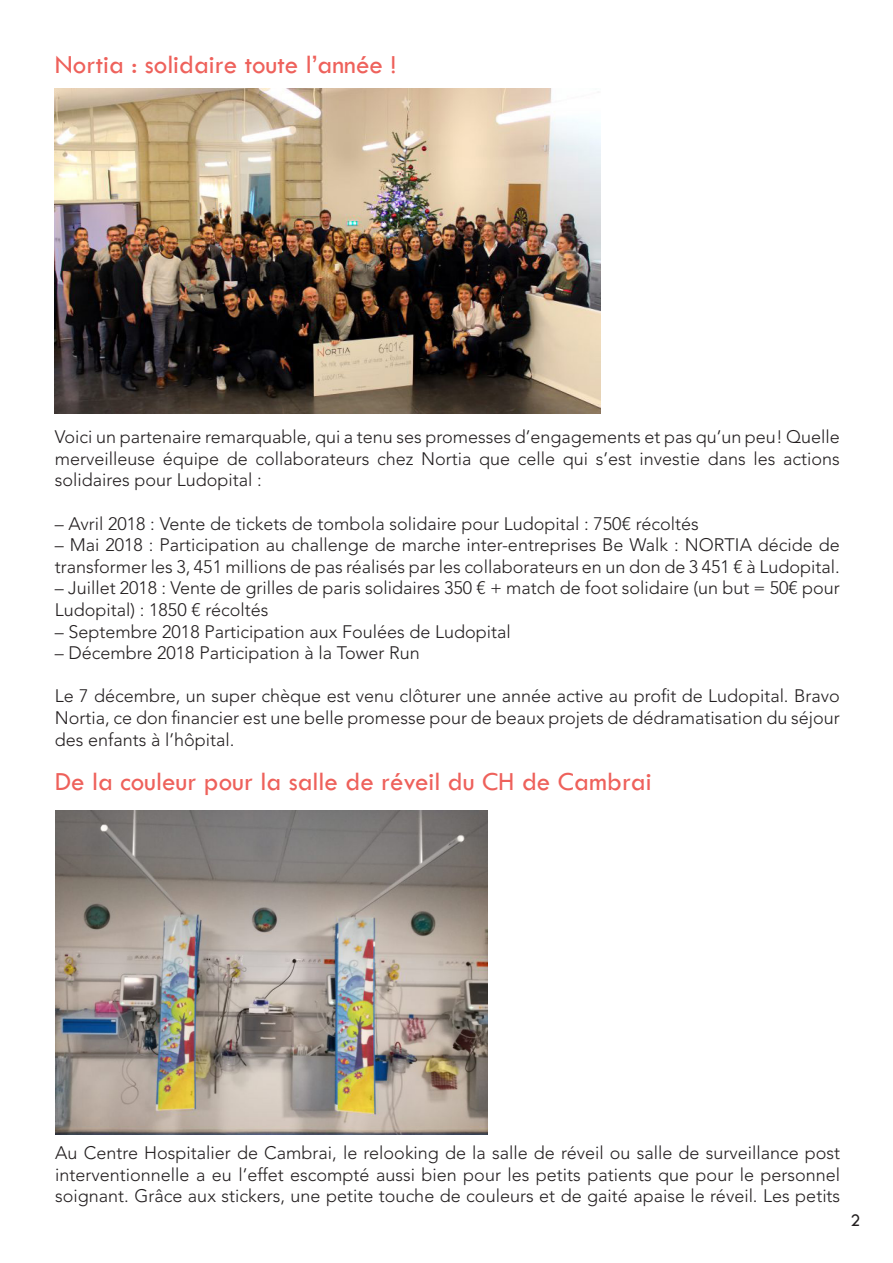
<style>
.page{position:relative;width:893px;height:1263px;background:#fff}
.page>*{position:absolute;margin:0;border:0;box-sizing:border-box;transform-origin:0 0}
.t1{font:27px "Tw Cen";color:#ee615b}
.t2{font:300 18px/21.6px "Avenir LT Std";color:#231f20;text-align:justify}
.t3{font:18px "Tw Cen";color:#231f20}
</style>
<div class="page">
<img style="left:55px;top:810px;width:433px;height:324px">
<img style="left:54px;top:89px;width:546px;height:324px">
<h1 class="t1" style="left:55px;top:48px;width:343px">Nortia : solidaire toute l’année !</h1>
<p class="t2" style="left:55px;top:426px;width:787px">Voici un partenaire remarquable, qui a tenu ses promesses d’engagements et pas qu’un peu! Quelle merveilleuse équipe de collaborateurs chez Nortia que celle qui s’est investie dans les actions solidaires pour Ludopital :</p>
<p class="t2" style="left:55px;top:513px;width:645px">– Avril 2018 : Vente de tickets de tombola solidaire pour Ludopital : 750€ récoltés</p>
<p class="t2" style="left:55px;top:534px;width:786px">– Mai 2018 : Participation au challenge de marche inter-entreprises Be Walk : NORTIA décide de transformer les 3, 451 millions de pas réalisés par les collaborateurs en un don de 3 451 € à Ludopital.</p>
<p class="t2" style="left:55px;top:577px;width:786px">– Juillet 2018 : Vente de grilles de paris solidaires 350 € + match de foot solidaire (un but = 50€ pour<br>Ludopital) : 1850 € récoltés</p>
<p class="t2" style="left:55px;top:621px;width:457px">– Septembre 2018 Participation aux Foulées de Ludopital</p>
<p class="t2" style="left:55px;top:642px;width:366px">– Décembre 2018 Participation à la Tower Run</p>
<p class="t2" style="left:55px;top:685px;width:787px">Le 7 décembre, un super chèque est venu clôturer une année active au profit de Ludopital. Bravo Nortia, ce don financier est une belle promesse pour de beaux projets de dédramatisation du séjour des enfants à l’hôpital.</p>
<h1 class="t1" style="left:55px;top:765px;width:598px">De la couleur pour la salle de réveil du CH de Cambrai</h1>
<p class="t2" style="left:55px;top:1142px;width:786px">Au Centre Hospitalier de Cambrai, le relooking de la salle de réveil ou salle de surveillance post interventionnelle a eu l’effet escompté aussi bien pour les petits patients que pour le personnel soignant. Grâce aux stickers, une petite touche de couleurs et de gaité apaise le réveil. Les petits</p>
<p class="t3" style="left:850px;top:1209px;width:11px">2</p>
</div>
